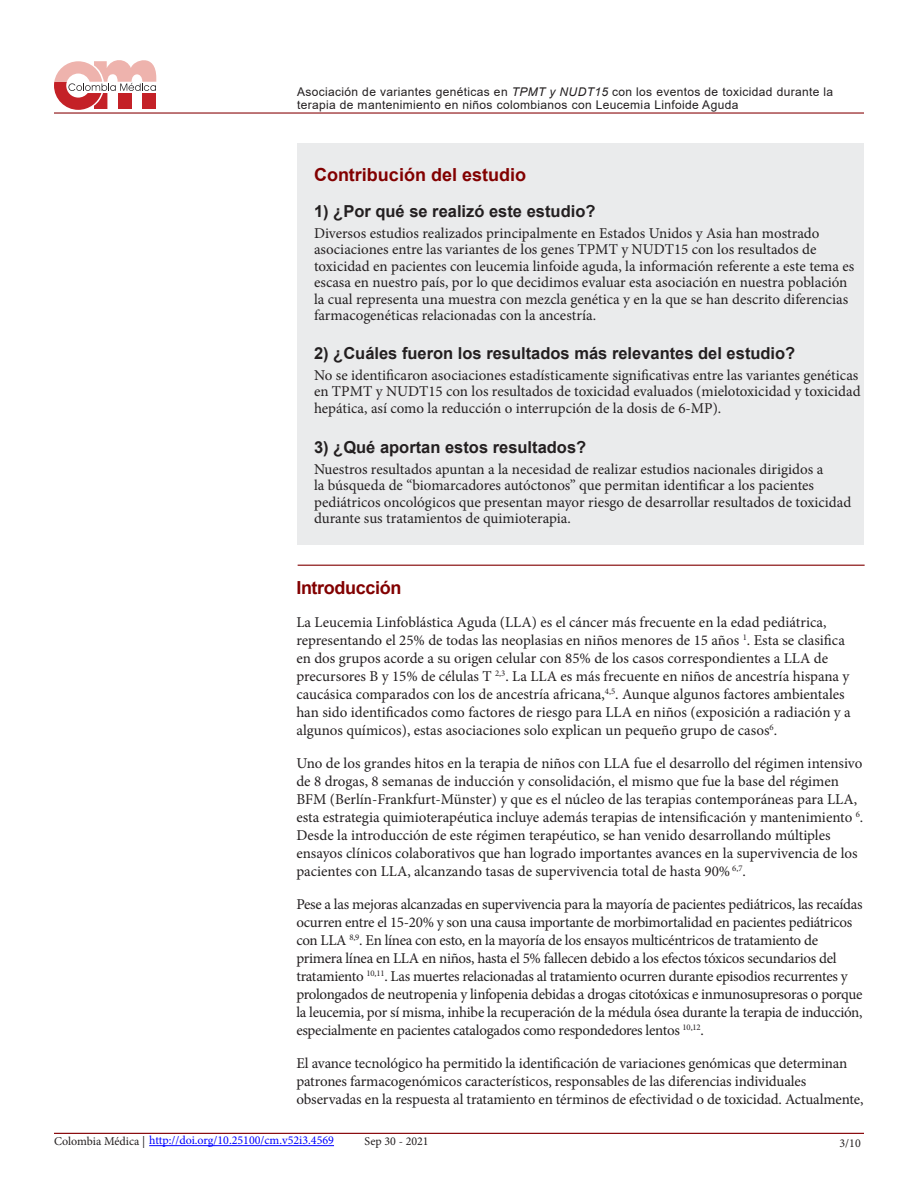
<style>
.page{position:relative;width:918px;height:1188px;background:#fff}
.page>*{position:absolute;margin:0;border:0;box-sizing:border-box;transform-origin:0 0}
.t1{font:700 18px "Arial";color:#820000}
.t2{font:700 18px "Arial";letter-spacing:-.02em;color:#820000}
.t3{font:700 16.5px "Arial";color:#231f20}
.t4{font:15px/18px "Minion Pro";letter-spacing:-.005em;color:#231f20}
.t5{font:12px/13.5px "Arial";letter-spacing:.03em;color:#231f20}
.t6{font:12px "Minion Pro";color:#00f}
.t7{font:12px "Minion Pro";color:#231f20}
.s1{font-style:italic}
.s2{color:#231f20}
</style>
<div class="page">
<hr style="left:54px;top:112px;width:810px;height:2px;background:#8b0d10">
<svg style="left:54px;top:60px;width:102px;height:50px"></svg>
<hr style="left:149px;top:1145px;width:185px;height:1px;background:#00f">
<hr style="left:54px;top:1133px;width:810px;height:1px;background:#8b0d10">
<div style="left:297px;top:143px;width:567px;height:402px;background:#eaebec"></div>
<hr style="left:298px;top:565px;width:567px;height:1px;background:#820000">
<p class="t5" style="left:297px;top:85px;width:538px">Asociación de variantes genéticas en <span class="s1">TPMT y NUDT15</span> con los eventos de toxicidad durante la terapia de mantenimiento en niños colombianos con Leucemia Linfoide Aguda</p>
<p class="t1" style="left:314px;top:162px;width:214px">Contribución del estudio</p>
<p class="t3" style="left:314px;top:200px;width:283px">1) ¿Por qué se realizó este estudio?</p>
<p class="t4" style="left:314px;top:225px;width:542px;line-height:16.5px">Diversos estudios realizados principalmente en Estados Unidos y Asia han mostrado asociaciones entre las variantes de los genes TPMT y NUDT15 con los resultados de toxicidad en pacientes con leucemia linfoide aguda, la información referente a este tema es escasa en nuestro país, por lo que decidimos evaluar esta asociación en nuestra población la cual representa una muestra con mezcla genética y en la que se han descrito diferencias farmacogenéticas relacionadas con la ancestría.</p>
<p class="t3" style="left:314px;top:342px;width:483px">2) ¿Cuáles fueron los resultados más relevantes del estudio?</p>
<p class="t4" style="left:314px;top:367px;width:548px;line-height:16.5px">No se identificaron asociaciones estadísticamente significativas entre las variantes genéticas en TPMT y NUDT15 con los resultados de toxicidad evaluados (mielotoxicidad y toxicidad hepática, así como la reducción o interrupción de la dosis de 6-MP).</p>
<p class="t3" style="left:314px;top:436px;width:274px">3) ¿Qué aportan estos resultados?</p>
<p class="t4" style="left:314px;top:461px;width:539px;line-height:16.5px">Nuestros resultados apuntan a la necesidad de realizar estudios nacionales dirigidos a<br>la búsqueda de “biomarcadores autóctonos” que permitan identificar a los pacientes pediátricos oncológicos que presentan mayor riesgo de desarrollar resultados de toxicidad durante sus tratamientos de quimioterapia.</p>
<p class="t2" style="left:296px;top:575px;width:107px">Introducción</p>
<p class="t4" style="left:296px;top:613px;width:556px">La Leucemia Linfoblástica Aguda (LLA) es el cáncer más frecuente en la edad pediátrica, representando el 25% de todas las neoplasias en niños menores de 15 años <sup>1</sup>. Esta se clasifica en dos grupos acorde a su origen celular con 85% de los casos correspondientes a LLA de precursores B y 15% de células T <sup>2,3</sup>. La LLA es más frecuente en niños de ancestría hispana y caucásica comparados con los de ancestría africana,<sup>4,5</sup>. Aunque algunos factores ambientales han sido identificados como factores de riesgo para LLA en niños (exposición a radiación y a algunos químicos), estas asociaciones solo explican un pequeño grupo de casos<sup>6</sup>.</p>
<p class="t4" style="left:296px;top:754px;width:569px">Uno de los grandes hitos en la terapia de niños con LLA fue el desarrollo del régimen intensivo de 8 drogas, 8 semanas de inducción y consolidación, el mismo que fue la base del régimen BFM (Berlín-Frankfurt-Münster) y que es el núcleo de las terapias contemporáneas para LLA, esta estrategia quimioterapéutica incluye además terapias de intensificación y mantenimiento <sup>6</sup>.<br>Desde la introducción de este régimen terapéutico, se han venido desarrollando múltiples ensayos clínicos colaborativos que han logrado importantes avances en la supervivencia de los pacientes con LLA, alcanzando tasas de supervivencia total de hasta 90% <sup>6,7</sup>.</p>
<p class="t4" style="left:296px;top:895px;width:568px">Pese a las mejoras alcanzadas en supervivencia para la mayoría de pacientes pediátricos, las recaídas ocurren entre el 15-20% y son una causa importante de morbimortalidad en pacientes pediátricos con LLA <sup>8,9</sup>. En línea con esto, en la mayoría de los ensayos multicéntricos de tratamiento de primera línea en LLA en niños, hasta el 5% fallecen debido a los efectos tóxicos secundarios del tratamiento <sup>10,11</sup>. Las muertes relacionadas al tratamiento ocurren durante episodios recurrentes y prolongados de neutropenia y linfopenia debidas a drogas citotóxicas e inmunosupresoras o porque la leucemia, por sí misma, inhibe la recuperación de la médula ósea durante la terapia de inducción, especialmente en pacientes catalogados como respondedores lentos <sup>10,12</sup>.</p>
<p class="t4" style="left:296px;top:1054px;width:569px">El avance tecnológico ha permitido la identificación de variaciones genómicas que determinan patrones farmacogenómicos característicos, responsables de las diferencias individuales observadas en la respuesta al tratamiento en términos de efectividad o de toxicidad. Actualmente,</p>
<p class="t6" style="left:54px;top:1133px;width:282px"><span class="s2">Colombia Médica |</span> http://doi.org/10.25100/cm.v52i3.4569</p>
<p class="t7" style="left:364px;top:1133px;width:66px">Sep 30 - 2021</p>
<p class="t7" style="left:840px;top:1135px;width:23px">3/10</p>
</div>
